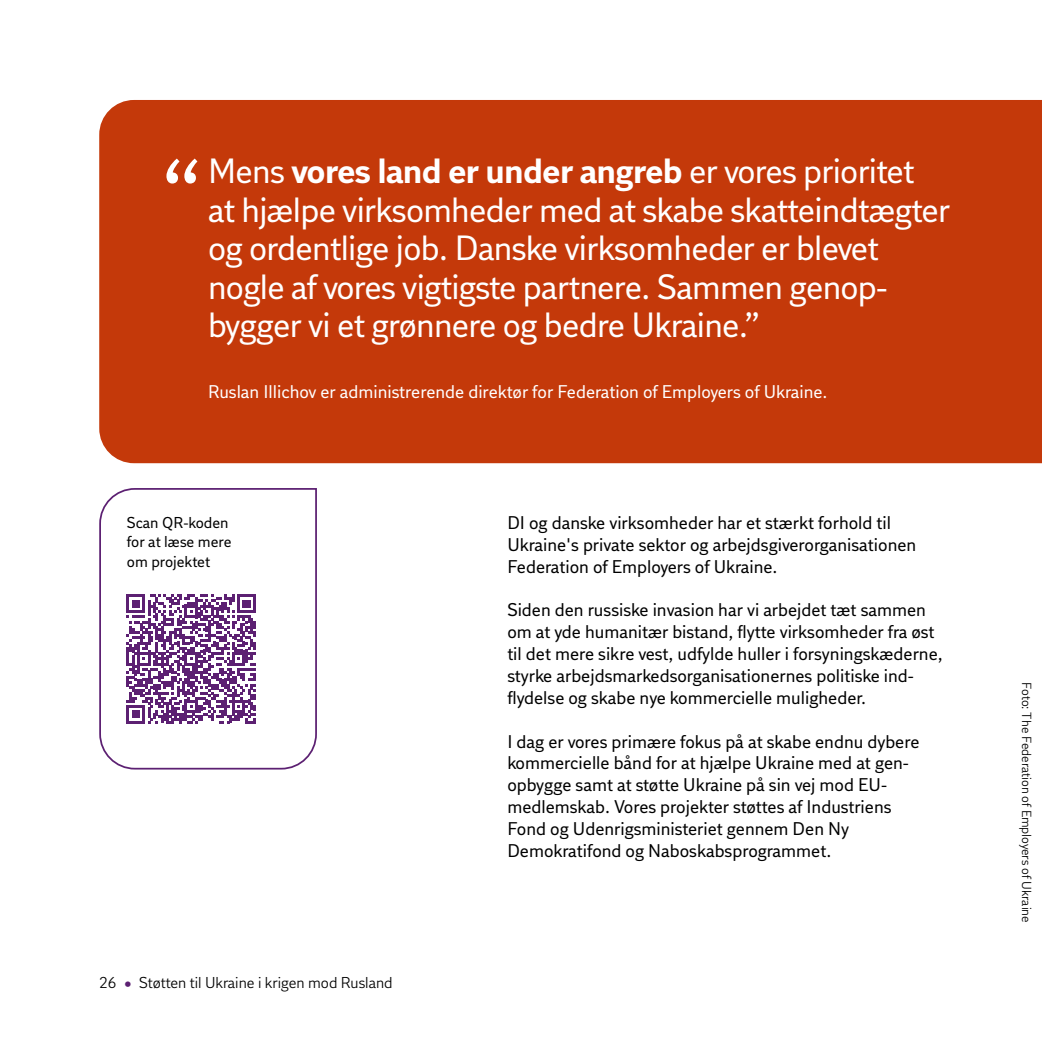
<style>
.page{position:relative;width:1042px;height:1042px;background:#fff}
.page>*{position:absolute;margin:0;border:0;box-sizing:border-box;transform-origin:0 0}
.t1{font:91.88px "DI Sans";color:#fff}
.t2{font:35px/38.5px "DI Sans";letter-spacing:-.02em;color:#fff}
.t3{font:18.38px/21.9px "DI Sans";color:#000}
.t4{font:18.38px "DI Sans";color:#fff}
.t5{font:15.75px "DI Sans";color:#000}
.t6{font:15.75px/19.2px "DI Sans";color:#000}
.t7{font:13.12px "DI Sans";color:#000}
.s1{font-weight:700}
.s2{color:#5c2072}
</style>
<div class="page">
<div style="left:99px;top:100px;width:943px;height:363px;background:#c4390a"></div>
<svg style="left:99px;top:488px;width:218px;height:282px"></svg>
<svg style="left:127px;top:594px;width:129px;height:129px"></svg>
<h1 class="t1" style="left:160px;top:135px;width:44px">“</h1>
<p class="t2" style="left:208px;top:151px;width:743px">Mens <span class="s1">vores land er under angreb</span> er vores prioritet at hjælpe virksomheder med at skabe skatteindtægter og ordentlige job. Danske virksomheder er blevet nogle af vores vigtigste partnere. Sammen genop&shy;bygger vi et grønnere og bedre Ukraine.”</p>
<p class="t4" style="left:208px;top:379px;width:621px">Ruslan Illichov er administrerende direktør for Federation of Employers of Ukraine.</p>
<p class="t6" style="left:127px;top:513px;width:106px">Scan QR-koden for at læse mere om projektet</p>
<p class="t5" style="left:99px;top:972px;width:295px">26 <span class="s2">•</span> Støtten til Ukraine i krigen mod Rusland</p>
<p class="t3" style="left:507px;top:511px;width:410px">DI og danske virksomheder har et stærkt forhold til<br>Ukraine's private sektor og arbejdsgiverorganisationen<br>Federation of Employers of Ukraine.</p>
<p class="t3" style="left:507px;top:599px;width:437px">Siden den russiske invasion har vi arbejdet tæt sammen om at yde humanitær bistand, flytte virksomheder fra øst til det mere sikre vest, udfylde huller i forsyningskæderne, styrke arbejdsmarkedsorganisationernes politiske ind&shy;flydelse og skabe nye kommercielle muligheder.</p>
<p class="t3" style="left:507px;top:730px;width:414px">I dag er vores primære fokus på at skabe endnu dybere kommercielle bånd for at hjælpe Ukraine med at gen&shy;opbygge samt at støtte Ukraine på sin vej mod EU&shy;medlemskab. Vores projekter støttes af Industriens Fond og Udenrigsministeriet gennem Den Ny Demokratifond og Naboskabsprogrammet.</p>
<p class="t7" style="left:1035px;top:682px;width:242px;rotate:90deg">Foto: The Federation of Employers of Ukraine</p>
</div>
